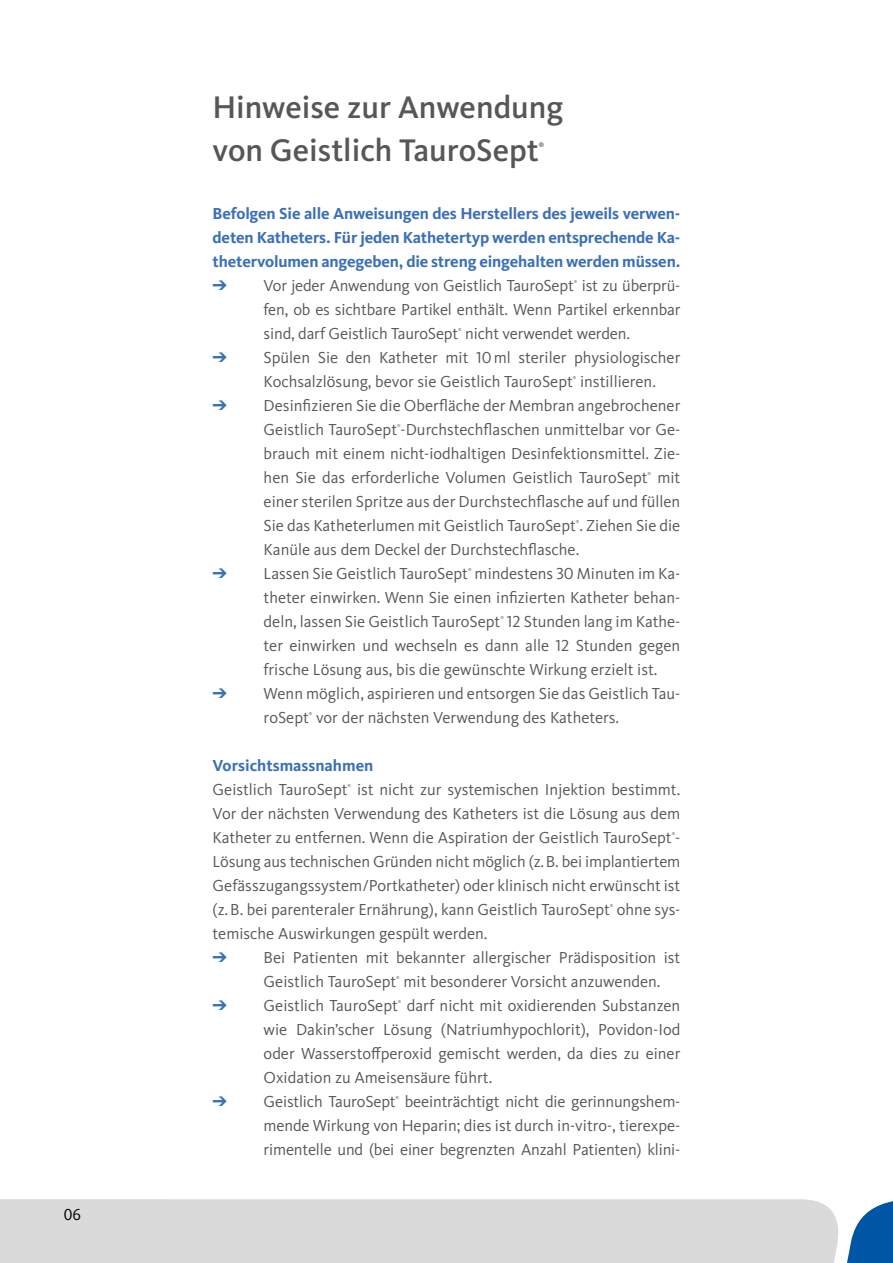
<style>
.page{position:relative;width:893px;height:1263px;background:#fff}
.page>*{position:absolute;margin:0;border:0;box-sizing:border-box;transform-origin:0 0}
.t1{font:500 32.4px/43.2px "Kievit OT";color:#575756}
.t2{font:16.5px/24px "Kievit OT";color:#575756;text-align:justify}
.t3{font:700 16.5px/24px "Kievit OT";letter-spacing:-.01em;color:#3b70b7;text-align:justify}
.t4{font:16.5px "Kievit OT";color:#000}
.t5{font:700 6.3px "Kievit OT";color:#575756}
.t6{font:4.2px "Kievit OT";color:#575756}
.s1{color:#3b70b7}
</style>
<div class="page">
<svg style="left:847px;top:1201px;width:46px;height:62px"></svg>
<div style="left:0;top:1199px;width:838px;height:64px;background:#dadada"></div>
<p class="t4" style="left:64px;top:1205px;width:19px">06</p>
<h1 class="t1" style="left:213px;top:85px;width:352px">Hinweise zur Anwendung von Geistlich TauroSept</h1>
<p class="t5" style="left:539px;top:141px;width:7px">®</p>
<p class="t3" style="left:213px;top:201px;width:469px">Befolgen Sie alle Anweisungen des Herstellers des jeweils verwen&shy;deten Katheters. Für jeden Kathetertyp werden entsprechende Ka&shy;thetervolumen angegeben, die streng eingehalten werden müssen.</p>
<p class="t2" style="left:213px;top:273px;width:363px"><span class="s1">➔</span> Vor jeder Anwendung von Geistlich TauroSept</p>
<p class="t6" style="left:574px;top:279px;width:5px">®</p>
<p class="t2" style="left:264px;top:273px;width:418px;text-indent:318px">ist zu überprü&shy;fen, ob es sichtbare Partikel enthält. Wenn Partikel erkennbar sind, darf Geistlich TauroSept nicht verwendet werden.</p>
<p class="t6" style="left:458px;top:327px;width:5px">®</p>
<p class="t2" style="left:264px;top:345px;width:418px;text-indent:-51px"><span class="s1">➔</span> Spülen Sie den Katheter mit 10ml steriler physiologischer<br>Kochsalzlösung, bevor sie Geistlich TauroSept instillieren.</p>
<p class="t6" style="left:573px;top:375px;width:5px">®</p>
<p class="t2" style="left:213px;top:393px;width:469px;text-align:right"><span class="s1">➔</span> Desinfizieren Sie die Oberfläche der Membran angebrochener<br>Geistlich TauroSept -Durchstechflaschen unmittelbar vor Ge-</p>
<p class="t6" style="left:397px;top:423px;width:5px">®</p>
<p class="t2" style="left:264px;top:441px;width:418px">brauch mit einem nicht-iodhaltigen Desinfektionsmittel. Zie&shy;hen Sie das erforderliche Volumen Geistlich TauroSept</p>
<p class="t2" style="left:264px;top:465px;width:418px;text-indent:394px">mit einer sterilen Spritze aus der Durchstechflasche auf und füllen Sie das Katheterlumen mit Geistlich TauroSept . Ziehen Sie die</p>
<p class="t6" style="left:648px;top:471px;width:5px">®</p>
<p class="t6" style="left:576px;top:519px;width:5px">®</p>
<p class="t2" style="left:264px;top:537px;width:317px">Kanüle aus dem Deckel der Durchstechflasche.</p>
<p class="t2" style="left:213px;top:561px;width:469px"><span class="s1">➔</span> Lassen Sie Geistlich TauroSept mindestens 30 Minuten im Ka-</p>
<p class="t6" style="left:468px;top:567px;width:5px">®</p>
<p class="t2" style="left:264px;top:585px;width:418px">theter einwirken. Wenn Sie einen infizierten Katheter behan&shy;deln, lassen Sie Geistlich TauroSept 12 Stunden lang im Kathe-</p>
<p class="t6" style="left:500px;top:615px;width:5px">®</p>
<p class="t2" style="left:264px;top:633px;width:418px">ter einwirken und wechseln es dann alle 12 Stunden gegen frische Lösung aus, bis die gewünschte Wirkung erzielt ist.</p>
<p class="t2" style="left:264px;top:681px;width:418px;text-indent:-51px"><span class="s1">➔</span> Wenn möglich, aspirieren und entsorgen Sie das Geistlich Tau&shy;roSept vor der nächsten Verwendung des Katheters.</p>
<p class="t6" style="left:309px;top:711px;width:5px">®</p>
<p class="t3" style="left:213px;top:753px;width:162px">Vorsichtsmassnahmen</p>
<p class="t2" style="left:213px;top:777px;width:136px">Geistlich TauroSept</p>
<p class="t6" style="left:347px;top:783px;width:5px">®</p>
<p class="t2" style="left:213px;top:777px;width:469px;text-indent:144px">ist nicht zur systemischen Injektion bestimmt.<br>Vor der nächsten Verwendung des Katheters ist die Lösung aus dem Katheter zu entfernen. Wenn die Aspiration der Geistlich TauroSept -</p>
<p class="t6" style="left:672px;top:831px;width:5px">®</p>
<p class="t2" style="left:213px;top:849px;width:469px">Lösung aus technischen Gründen nicht möglich (z.B. bei implantiertem Gefässzugangssystem/Portkatheter) oder klinisch nicht erwünscht ist (z.B. bei parenteraler Ernährung), kann Geistlich TauroSept ohne sys-</p>
<p class="t6" style="left:610px;top:903px;width:5px">®</p>
<p class="t2" style="left:213px;top:921px;width:276px">temische Auswirkungen gespült werden.</p>
<p class="t2" style="left:264px;top:945px;width:418px;text-indent:-51px"><span class="s1">➔</span> Bei Patienten mit bekannter allergischer Prädisposition ist<br>Geistlich TauroSept mit besonderer Vorsicht anzuwenden.</p>
<p class="t6" style="left:396px;top:975px;width:5px">®</p>
<p class="t2" style="left:213px;top:993px;width:187px"><span class="s1">➔</span> Geistlich TauroSept</p>
<p class="t6" style="left:398px;top:999px;width:5px">®</p>
<p class="t2" style="left:264px;top:993px;width:418px;text-indent:143px">darf nicht mit oxidierenden Substanzen wie Dakin’scher Lösung (Natriumhypochlorit), Povidon-Iod oder Wasserstoffperoxid gemischt werden, da dies zu einer Oxidation zu Ameisensäure führt.</p>
<p class="t2" style="left:213px;top:1089px;width:185px"><span class="s1">➔</span> Geistlich TauroSept</p>
<p class="t6" style="left:395px;top:1095px;width:5px">®</p>
<p class="t2" style="left:264px;top:1089px;width:418px;text-indent:141px">beeinträchtigt nicht die gerinnungshem&shy;mende Wirkung von Heparin; dies ist durch in-vitro-, tierexpe&shy;rimentelle und (bei einer begrenzten Anzahl Patienten) klini-</p>
</div>
